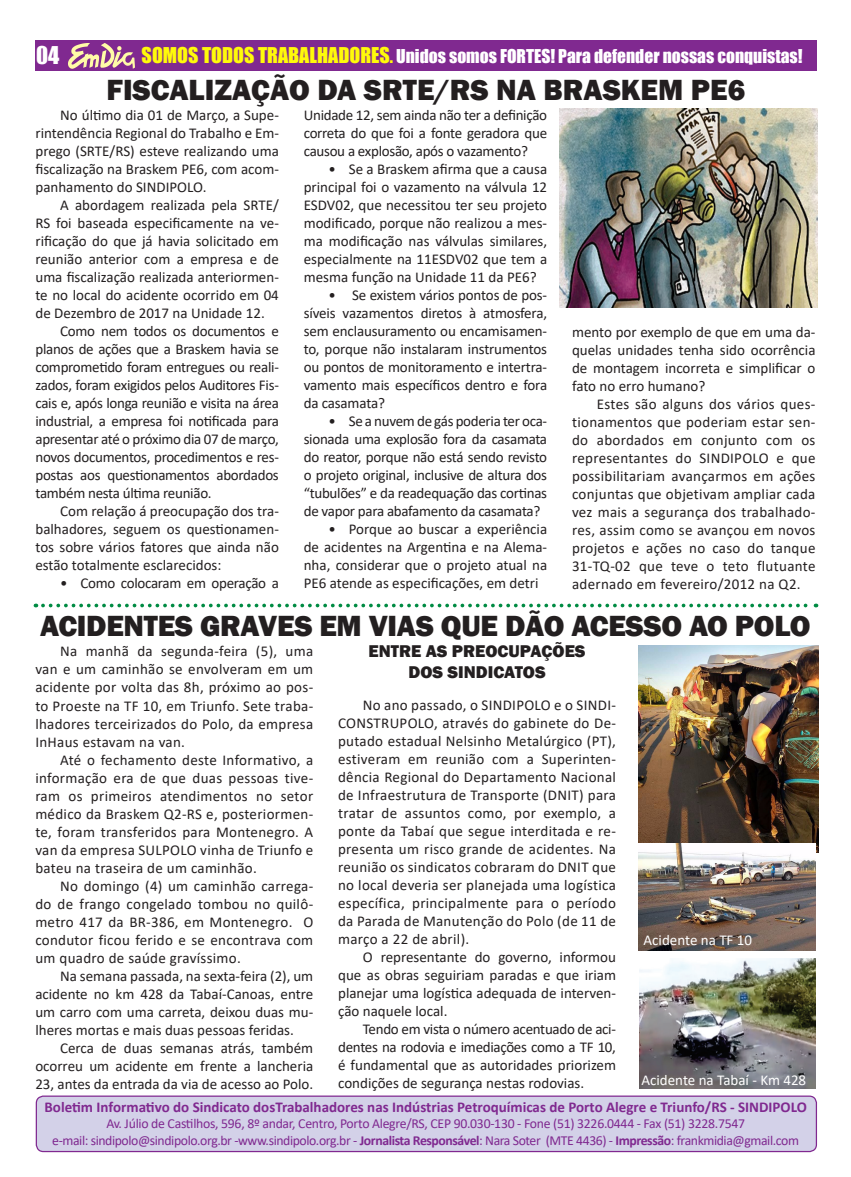
<style>
.page{position:relative;width:851px;height:1177px;background:#fff}
.page>*{position:absolute;margin:0;border:0;box-sizing:border-box;transform-origin:0 0}
.Texto{font:800 30px "Franklin Gothic";letter-spacing:-.01em;color:#231f20}
.t1{font:22.5px "Impact";color:#fff}
.t2{font:17.5px "Impact";color:#fff}
.Texto-2{font:800 17.5px "Franklin Gothic";color:#231f20}
.Texto-3{font:15px/18px "Calibri";color:#231f20;text-align:justify}
.Texto-4{font:700 15px "Calibri";color:#802990}
.Texto-5{font:15px "Calibri";color:#fff}
.Texto-6{font:15px "Calibri";letter-spacing:-.02em;color:#231f20}
.Texto-7{font:13.75px "Calibri";letter-spacing:-.03em;color:#802990}
.s1{font-size:20px;color:#fffa0a}
.s2{color:#fffa0a}
.s3{font-weight:700}
</style>
<div class="page">
<div style="left:35px;top:41px;width:782px;height:30px;background:#802990"></div>
<svg style="left:68px;top:43px;width:67px;height:26px"></svg>
<div style="left:36px;top:1096px;width:780px;height:55px;background:#d3d1e8;border-radius:7px"></div>
<div style="left:36px;top:1095px;width:780px;height:57px;border:1px solid #802990;border-radius:7px"></div>
<img style="left:638px;top:645px;width:180px;height:207px">
<img style="left:638px;top:843px;width:177px;height:107px">
<svg style="left:43px;top:603px;width:773px;height:4px"></svg>
<img style="left:639px;top:958px;width:176px;height:130px">
<img style="left:559px;top:109px;width:258px;height:199px">
<p class="t1" style="left:36px;top:38px;width:25px">04</p>
<p class="t2" style="left:142px;top:42px;width:662px"><span class="s1">SOMOS TODOS TRABALHADORES</span><span class="s2">.</span> Unidos somos FORTES! Para defender nossas conquistas!</p>
<p class="Texto" style="left:107px;top:70px;width:640px">FISCALIZAÇÃO DA SRTE/RS NA BRASKEM PE6</p>
<p class="Texto-3" style="left:35px;top:106px;width:245px;text-indent:25px">No último dia 01 de Março, a Supe&shy;rintendência Regional do Trabalho e Em&shy;prego (SRTE/RS) esteve realizando uma fiscalização na Braskem PE6, com acom&shy;panhamento do SINDIPOLO.</p>
<p class="Texto-3" style="left:35px;top:196px;width:245px;text-indent:25px">A abordagem realizada pela SRTE/ RS foi baseada especificamente na ve&shy;rificação do que já havia solicitado em reunião anterior com a empresa e de uma fiscalização realizada anteriormen&shy;te no local do acidente ocorrido em 04 de Dezembro de 2017 na Unidade 12.</p>
<p class="Texto-3" style="left:35px;top:322px;width:245px;text-indent:25px">Como nem todos os documentos e planos de ações que a Braskem havia se comprometido foram entregues ou reali&shy;zados, foram exigidos pelos Auditores Fis&shy;cais e, após longa reunião e visita na área industrial, a empresa foi notificada para apresentar até o próximo dia 07 de março, novos documentos, procedimentos e res&shy;postas aos questionamentos abordados também nesta última reunião.</p>
<p class="Texto-3" style="left:35px;top:502px;width:245px;text-indent:25px">Com relação á preocupação dos tra&shy;balhadores, seguem os questionamen&shy;tos sobre vários fatores que ainda não estão totalmente esclarecidos:</p>
<p class="Texto-6" style="left:60px;top:573px;width:220px">• Como colocaram em operação a</p>
<p class="Texto-3" style="left:304px;top:106px;width:245px">Unidade 12, sem ainda não ter a definição correta do que foi a fonte geradora que causou a explosão, após o vazamento?</p>
<p class="Texto-3" style="left:304px;top:160px;width:245px;text-indent:25px">• Se a Braskem afirma que a causa principal foi o vazamento na válvula 12<br>ESDV02, que necessitou ter seu projeto modificado, porque não realizou a mes&shy;ma modificação nas válvulas similares, especialmente na 11ESDV02 que tem a mesma função na Unidade 11 da PE6?</p>
<p class="Texto-3" style="left:304px;top:286px;width:245px;text-indent:25px">• Se existem vários pontos de pos&shy;síveis vazamentos diretos à atmosfera, sem enclausuramento ou encamisamen&shy;to, porque não instalaram instrumentos ou pontos de monitoramento e intertra&shy;vamento mais específicos dentro e fora da casamata?</p>
<p class="Texto-3" style="left:304px;top:412px;width:245px;text-indent:25px">• Se a nuvem de gás poderia ter oca&shy;sionada uma explosão fora da casamata do reator, porque não está sendo revisto o projeto original, inclusive de altura dos “tubulões” e da readequação das cortinas de vapor para abafamento da casamata?</p>
<p class="Texto-3" style="left:304px;top:520px;width:245px;text-indent:25px">• Porque ao buscar a experiência de acidentes na Argentina e na Alema&shy;nha, considerar que o projeto atual na PE6 atende as especificações, em detri</p>
<p class="Texto-3" style="left:572px;top:323px;width:245px">mento por exemplo de que em uma da&shy;quelas unidades tenha sido ocorrência de montagem incorreta e simplificar o fato no erro humano?</p>
<p class="Texto-3" style="left:572px;top:395px;width:245px;text-indent:25px">Estes são alguns dos vários ques&shy;tionamentos que poderiam estar sen&shy;do abordados em conjunto com os representantes do SINDIPOLO e que possibilitariam avançarmos em ações conjuntas que objetivam ampliar cada vez mais a segurança dos trabalhado&shy;res, assim como se avançou em novos projetos e ações no caso do tanque 31-TQ-02 que teve o teto flutuante adernado em fevereiro/2012 na Q2.</p>
<p class="Texto" style="left:40px;top:606px;width:771px">ACIDENTES GRAVES EM VIAS QUE DÃO ACESSO AO POLO</p>
<p class="Texto-3" style="left:35px;top:642px;width:279px;text-indent:25px">Na manhã da segunda-feira (5), uma van e um caminhão se envolveram em um acidente por volta das 8h, próximo ao pos&shy;to Proeste na TF 10, em Triunfo. Sete traba&shy;lhadores terceirizados do Polo, da empresa InHaus estavam na van.</p>
<p class="Texto-3" style="left:35px;top:750px;width:279px;text-indent:25px">Até o fechamento deste Informativo, a informação era de que duas pessoas tive&shy;ram os primeiros atendimentos no setor médico da Braskem Q2-RS e, posteriormen&shy;te, foram transferidos para Montenegro. A van da empresa SULPOLO vinha de Triunfo e bateu na traseira de um caminhão.</p>
<p class="Texto-3" style="left:35px;top:876px;width:279px;text-indent:25px">No domingo (4) um caminhão carrega&shy;do de frango congelado tombou no quilô&shy;metro 417 da BR-386, em Montenegro. O condutor ficou ferido e se encontrava com um quadro de saúde gravíssimo.</p>
<p class="Texto-3" style="left:35px;top:966px;width:279px;text-indent:25px">Na semana passada, na sexta-feira (2), um acidente no km 428 da Tabaí-Canoas, entre um carro com uma carreta, deixou duas mu&shy;lheres mortas e mais duas pessoas feridas.</p>
<p class="Texto-3" style="left:35px;top:1038px;width:279px;text-indent:25px">Cerca de duas semanas atrás, também ocorreu um acidente em frente a lancheria 23, antes da entrada da via de acesso ao Polo.</p>
<p class="Texto-2" style="left:368px;top:640px;width:218px">ENTRE AS PREOCUPAÇÕES</p>
<p class="Texto-2" style="left:408px;top:661px;width:138px">DOS SINDICATOS</p>
<p class="Texto-3" style="left:338px;top:696px;width:279px;text-indent:25px">No ano passado, o SINDIPOLO e o SINDI-CONSTRUPOLO, através do gabinete do De&shy;putado estadual Nelsinho Metalúrgico (PT), estiveram em reunião com a Superinten&shy;dência Regional do Departamento Nacional de Infraestrutura de Transporte (DNIT) para tratar de assuntos como, por exemplo, a ponte da Tabaí que segue interditada e re&shy;presenta um risco grande de acidentes. Na reunião os sindicatos cobraram do DNIT que no local deveria ser planejada uma logística específica, principalmente para o período da Parada de Manutenção do Polo (de 11 de março a 22 de abril).</p>
<p class="Texto-3" style="left:338px;top:948px;width:279px;text-indent:25px">O representante do governo, informou que as obras seguiriam paradas e que iriam planejar uma logística adequada de interven&shy;ção naquele local.</p>
<p class="Texto-3" style="left:338px;top:1020px;width:279px;text-indent:25px">Tendo em vista o número acentuado de aci&shy;dentes na rodovia e imediações como a TF 10, é fundamental que as autoridades priorizem condições de segurança nestas rodovias.</p>
<p class="Texto-5" style="left:643px;top:929px;width:110px">Acidente na TF 10</p>
<p class="Texto-5" style="left:641px;top:1069px;width:166px">Acidente na Tabaí - Km 428</p>
<p class="Texto-4" style="left:45px;top:1095px;width:763px">Boletim Informativo do Sindicato dosTrabalhadores nas Indústrias Petroquímicas de Porto Alegre e Triunfo/RS - SINDIPOLO</p>
<p class="Texto-7" style="left:106px;top:1113px;width:640px">Av. Júlio de Castilhos, 596, 8º andar, Centro, Porto Alegre/RS, CEP 90.030-130 - Fone (51) 3226.0444 - Fax (51) 3228.7547</p>
<p class="Texto-7" style="left:52px;top:1130px;width:748px">e-mail: sindipolo@sindipolo.org.br -www.sindipolo.org.br - <span class="s3">Jornalista Responsável</span>: Nara Soter (MTE 4436) - <span class="s3">Impressão</span>: frankmidia@gmail.com</p>
</div>
